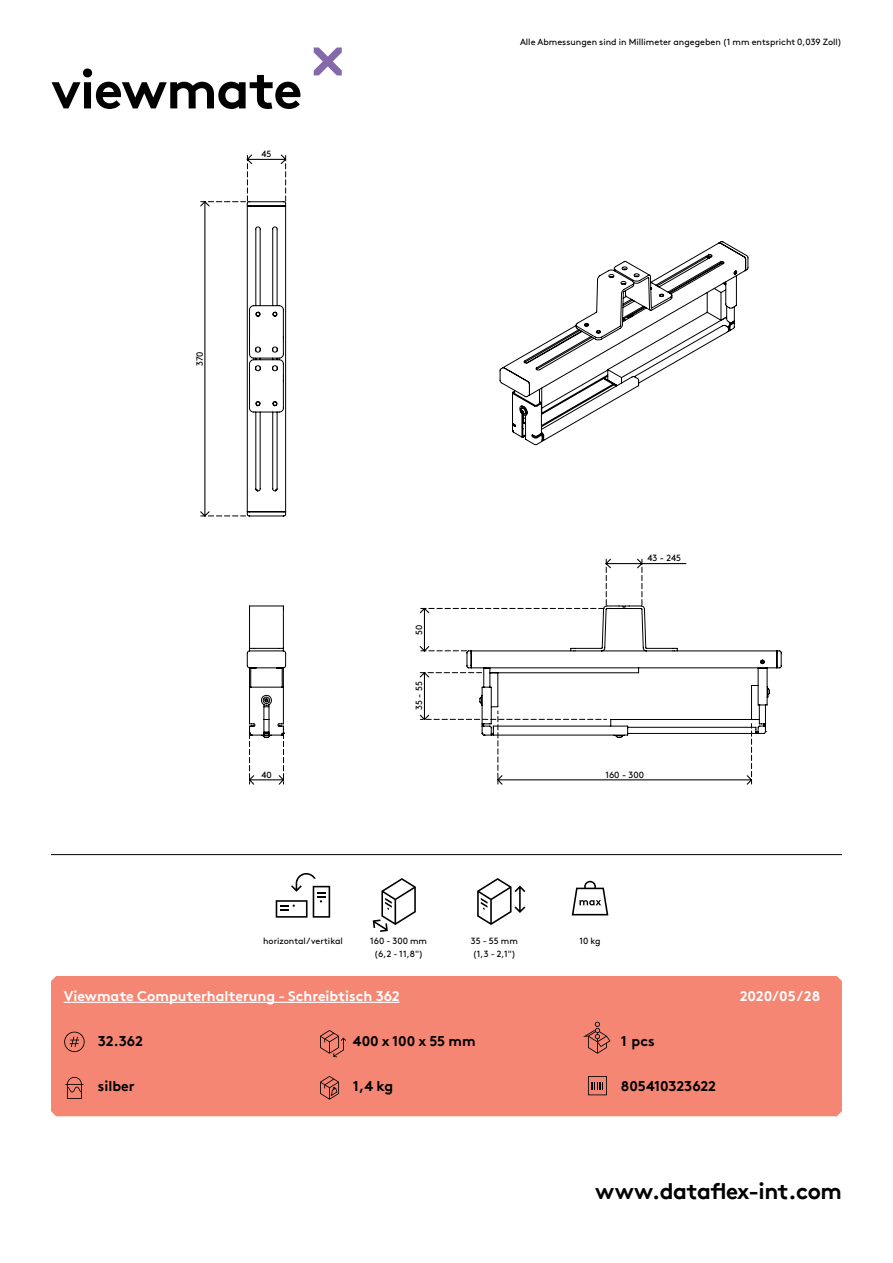
<style>
.page{position:relative;width:893px;height:1263px;background:#fff}
.page>*{position:absolute;margin:0;border:0;box-sizing:border-box;transform-origin:0 0}
.t1{font:700 54px "Brown Pro TT";letter-spacing:-.02em;color:#000}
.t2{font:700 22.5px "Brown Pro TT";letter-spacing:-.02em;color:#000}
.t3{font:700 14.25px "Brown Pro TT";color:#fff}
.t4{font:700 14.25px "Brown Pro TT";color:#000}
.t5{font:9px/12.8px "Brown";color:#000;text-align:center}
.t6{font:9px "Brown Pro TT Regular Alt";color:#000}
</style>
<div class="page">
<svg style="left:314px;top:47px;width:28px;height:28px"></svg>
<hr style="left:51px;top:854px;width:791px;height:1px;background:#000">
<svg style="left:276px;top:873px;width:54px;height:45px"></svg>
<svg style="left:373px;top:878px;width:43px;height:54px"></svg>
<svg style="left:477px;top:878px;width:48px;height:47px"></svg>
<svg style="left:572px;top:881px;width:36px;height:34px"></svg>
<div style="left:51px;top:976px;width:791px;height:140px;background:#f58673"></div>
<svg style="left:246px;top:605px;width:41px;height:179px"></svg>
<svg style="left:200px;top:155px;width:87px;height:362px"></svg>
<svg style="left:499px;top:241px;width:250px;height:205px"></svg>
<svg style="left:419px;top:559px;width:363px;height:226px"></svg>
<svg style="left:64px;top:1032px;width:21px;height:20px"></svg>
<svg style="left:65px;top:1077px;width:18px;height:22px"></svg>
<svg style="left:320px;top:1030px;width:26px;height:27px"></svg>
<svg style="left:583px;top:1022px;width:27px;height:32px"></svg>
<svg style="left:320px;top:1076px;width:19px;height:24px"></svg>
<svg style="left:588px;top:1076px;width:19px;height:19px"></svg>
<hr style="left:64px;top:1002px;width:335px;height:1px;background:#fff">
<h1 class="t1" style="left:51px;top:68px;width:253px">viewmate</h1>
<p class="t6" style="left:262px;top:147px;width:12px">45</p>
<p class="t6" style="left:193px;top:366px;width:16px;rotate:-90deg">370</p>
<p class="t6" style="left:261px;top:767px;width:12px">40</p>
<p class="t5" style="left:520px;top:36px;width:323px">Alle Abmessungen sind in Millimeter angegeben (1 mm entspricht 0,039 Zoll)</p>
<p class="t6" style="left:412px;top:635px;width:12px;rotate:-90deg">50</p>
<p class="t6" style="left:412px;top:710px;width:30px;rotate:-90deg">35 - 55</p>
<p class="t6" style="left:648px;top:551px;width:35px">43 - 245</p>
<p class="t6" style="left:605px;top:767px;width:40px">160 - 300</p>
<p class="t5" style="left:263px;top:935px;width:81px">horizontal / vertikal</p>
<p class="t5" style="left:370px;top:935px;width:59px">160 - 300 mm (6,2 - 11,8")</p>
<p class="t5" style="left:471px;top:935px;width:49px;text-align:left">35 - 55 mm (1,3 - 2,1")</p>
<p class="t5" style="left:579px;top:935px;width:23px">10 kg</p>
<h3 class="t3" style="left:64px;top:991px;width:337px">Viewmate Computerhalterung - Schreibtisch 362</h3>
<h3 class="t3" style="left:740px;top:991px;width:82px">2020/05/28</h3>
<h3 class="t4" style="left:98px;top:1035px;width:47px">32.362</h3>
<h3 class="t4" style="left:98px;top:1080px;width:38px">silber</h3>
<h3 class="t4" style="left:353px;top:1035px;width:124px">400 x 100 x 55 mm</h3>
<h3 class="t4" style="left:621px;top:1035px;width:35px">1 pcs</h3>
<h3 class="t4" style="left:353px;top:1080px;width:42px">1,4 kg</h3>
<h3 class="t4" style="left:621px;top:1080px;width:97px">805410323622</h3>
<h2 class="t2" style="left:595px;top:1173px;width:248px">www.dataflex-int.com</h2>
</div>
